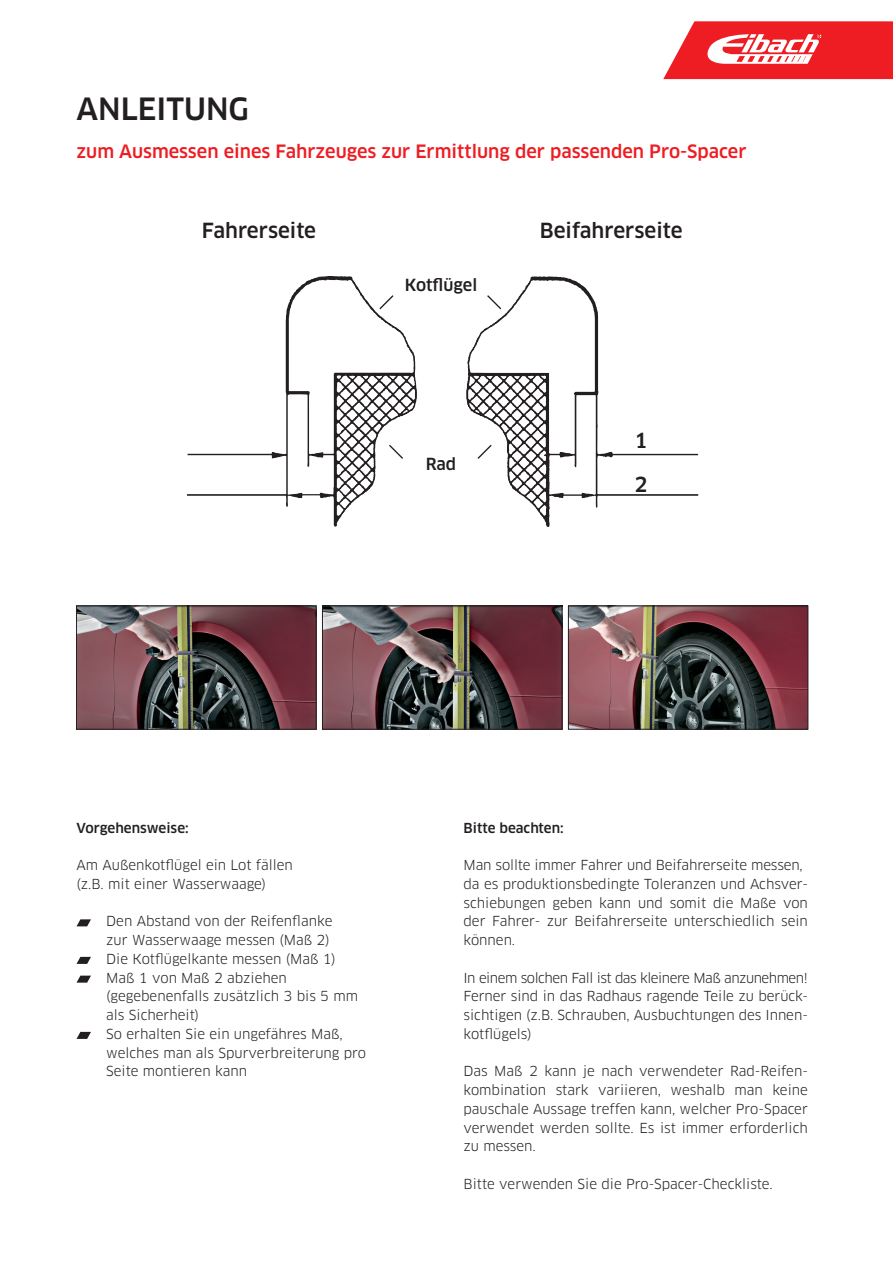
<style>
.page{position:relative;width:893px;height:1263px;background:#fff}
.page>*{position:absolute;margin:0;border:0;box-sizing:border-box;transform-origin:0 0}
.t1{font:500 30px "Clan Pro";color:#231f20}
.t2{font:500 20.4px/43.5px "Clan Pro";color:#231f20}
.t3{font:500 18px "Clan Pro";color:#ee1d23}
.t4{font:500 16.35px "Clan Pro";letter-spacing:-.005em;color:#231f20}
.t5{font:13.5px/18.8px "Clan Pro";color:#231f20}
.t6{font:500 13.5px "Clan Pro";color:#231f20}
</style>
<div class="page">
<svg style="left:77px;top:919px;width:14px;height:7px"></svg>
<svg style="left:77px;top:957px;width:14px;height:7px"></svg>
<svg style="left:77px;top:975px;width:14px;height:8px"></svg>
<svg style="left:77px;top:1032px;width:14px;height:7px"></svg>
<img style="left:78px;top:608px;width:236px;height:119px">
<div style="left:76px;top:606px;width:240px;height:123px;border:1px solid #231f20"></div>
<img style="left:324px;top:608px;width:236px;height:119px">
<div style="left:322px;top:606px;width:240px;height:123px;border:1px solid #231f20"></div>
<img style="left:570px;top:608px;width:236px;height:119px">
<div style="left:568px;top:606px;width:240px;height:123px;border:1px solid #231f20"></div>
<img style="left:187px;top:276px;width:152px;height:251px">
<svg style="left:379px;top:295px;width:15px;height:15px"></svg>
<svg style="left:487px;top:295px;width:15px;height:15px"></svg>
<svg style="left:389px;top:444px;width:14px;height:15px"></svg>
<svg style="left:477px;top:444px;width:15px;height:15px"></svg>
<svg style="left:663px;top:21px;width:230px;height:58px"></svg>
<h1 class="t1" style="left:77px;top:91px;width:174px">ANLEITUNG</h1>
<h3 class="t3" style="left:77px;top:140px;width:671px">zum Ausmessen eines Fahrzeuges zur Ermittlung der passenden Pro-Spacer</h3>
<h2 class="t2" style="left:202px;top:209px;width:116px">Fahrerseite</h2>
<h2 class="t2" style="left:540px;top:209px;width:144px">Beifahrerseite</h2>
<p class="t4" style="left:405px;top:276px;width:74px">Kotflügel</p>
<p class="t4" style="left:426px;top:455px;width:32px">Rad</p>
<h2 class="t2" style="left:634px;top:419px;width:15px">1<br>2</h2>
<p class="t6" style="left:77px;top:820px;width:114px">Vorgehensweise:</p>
<p class="t5" style="left:77px;top:856px;width:218px">Am Außenkotflügel ein Lot fällen (z.B. mit einer Wasserwaage)</p>
<p class="t5" style="left:106px;top:912px;width:261px">Den Abstand von der Reifenflanke<br>zur Wasserwaage messen (Maß 2)<br>Die Kotflügelkante messen (Maß 1)<br>Maß 1 von Maß 2 abziehen (gegebenenfalls zusätzlich 3 bis 5 mm als Sicherheit)<br>So erhalten Sie ein ungefähres Maß, welches man als Spurverbreiterung pro<br>Seite montieren kann</p>
<p class="t6" style="left:463px;top:820px;width:102px">Bitte beachten:</p>
<p class="t5" style="left:463px;top:856px;width:346px">Man sollte immer Fahrer und Beifahrerseite messen, da es produktionsbedingte Toleranzen und Achsver&shy;schiebungen geben kann und somit die Maße von der Fahrer- zur Beifahrerseite unterschiedlich sein können.</p>
<p class="t5" style="left:463px;top:968px;width:346px;text-align:justify">In einem solchen Fall ist das kleinere Maß anzunehmen!<br>Ferner sind in das Radhaus ragende Teile zu berück&shy;sichtigen (z.B. Schrauben, Ausbuchtungen des Innen&shy;kotflügels)</p>
<p class="t5" style="left:463px;top:1062px;width:346px;text-align:justify">Das Maß 2 kann je nach verwendeter Rad-Reifen&shy;kombination stark variieren, weshalb man keine pauschale Aussage treffen kann, welcher Pro-Spacer verwendet werden sollte. Es ist immer erforderlich zu messen.</p>
<p class="t5" style="left:463px;top:1174px;width:311px">Bitte verwenden Sie die Pro-Spacer-Checkliste.</p>
</div>
